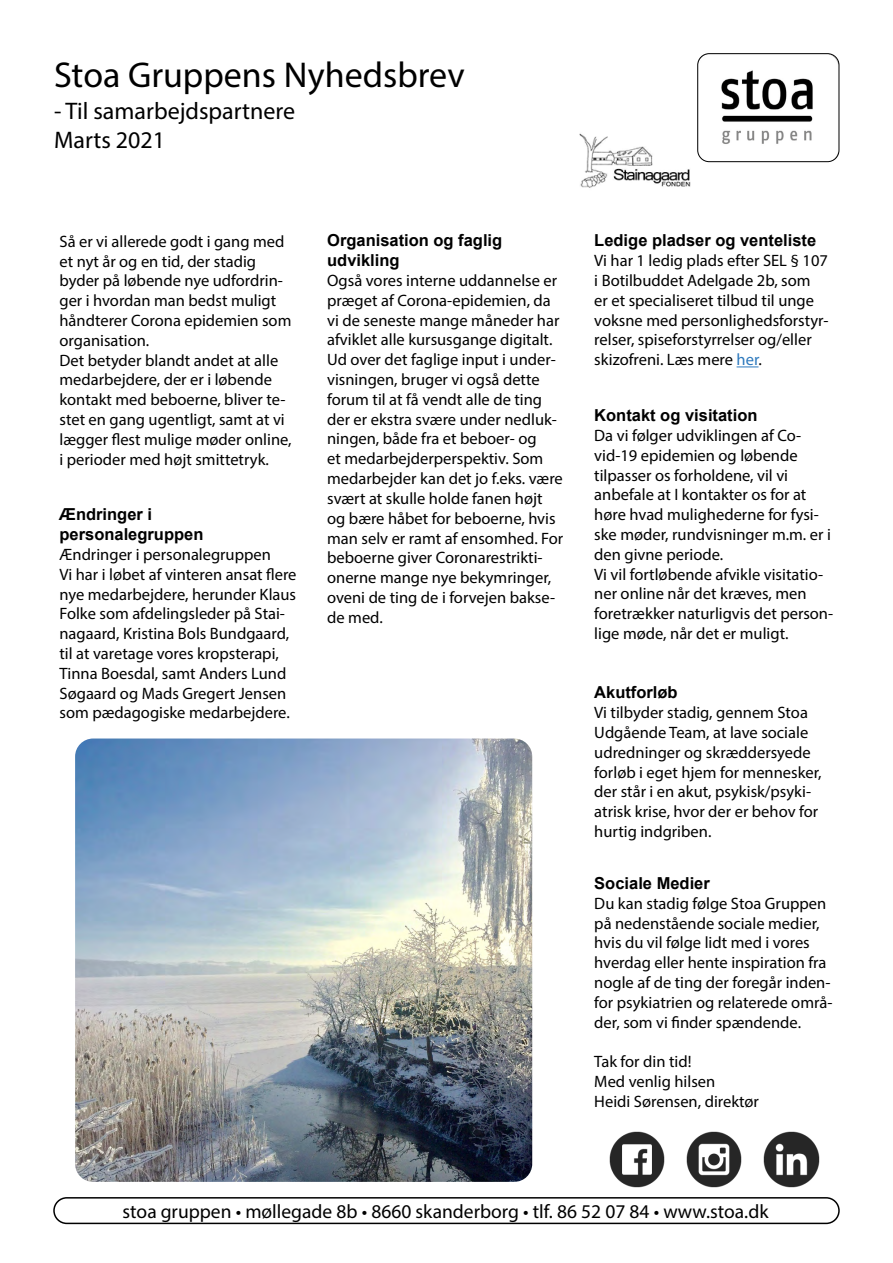
<style>
.page{position:relative;width:893px;height:1263px;background:#fff}
.page>*{position:absolute;margin:0;border:0;box-sizing:border-box;transform-origin:0 0}
.t1{font:36px "Myriad Pro";color:#000}
.t2{font:24px/28.8px "Myriad Pro";color:#000}
.t3{font:19.5px "Myriad Pro";color:#000}
.t4{font:16.5px/19.8px "Myriad Pro";color:#000}
.t5{font:700 16.5px/19.8px "Arial";color:#000}
.s1{color:#2d79bd}
</style>
<div class="page">
<svg style="left:737px;top:366px;width:21px;height:1px"></svg>
<div style="left:53px;top:1197px;width:787px;height:27px;border:2px solid #000;border-radius:13px"></div>
<img style="left:698px;top:54px;width:141px;height:108px">
<div style="left:697px;top:53px;width:142px;height:109px;border:1px solid #000;border-radius:11px"></div>
<img style="left:686px;top:1131px;width:56px;height:57px">
<img style="left:763px;top:1131px;width:57px;height:57px">
<img style="left:609px;top:1131px;width:56px;height:57px">
<img style="left:75px;top:738px;width:457px;height:444px">
<img style="left:579px;top:133px;width:111px;height:55px">
<h1 class="t1" style="left:54px;top:52px;width:412px">Stoa Gruppens Nyhedsbrev</h1>
<h2 class="t2" style="left:54px;top:96px;width:243px">- Til samarbejdspartnere<br>Marts 2021</h2>
<p class="t4" style="left:60px;top:231px;width:234px">Så er vi allerede godt i gang med et nyt år og en tid, der stadig byder på løbende nye udfordrin&shy;ger i hvordan man bedst muligt håndterer Corona epidemien som organisation.<br>Det betyder blandt andet at alle medarbejdere, der er i løbende kontakt med beboerne, bliver te&shy;stet en gang ugentligt, samt at vi lægger flest mulige møder online, i perioder med højt smittetryk.</p>
<p class="t5" style="left:60px;top:505px;width:145px">Ændringer i personalegruppen</p>
<p class="t4" style="left:60px;top:544px;width:239px">Ændringer i personalegruppen<br>Vi har i løbet af vinteren ansat flere nye medarbejdere, herunder Klaus Folke som afdelingsleder på Stai&shy;nagaard, Kristina Bols Bundgaard, til at varetage vores kropsterapi, Tinna Boesdal, samt Anders Lund Søgaard og Mads Gregert Jensen som pædagogiske medarbejdere.</p>
<p class="t5" style="left:327px;top:231px;width:177px">Organisation og faglig udvikling</p>
<p class="t4" style="left:327px;top:270px;width:238px">Også vores interne uddannelse er præget af Corona-epidemien, da vi de seneste mange måneder har afviklet alle kursusgange digitalt.<br>Ud over det faglige input i under&shy;visningen, bruger vi også dette forum til at få vendt alle de ting der er ekstra svære under nedluk&shy;ningen, både fra et beboer- og<br>et medarbejderperspektiv. Som medarbejder kan det jo f.eks. være svært at skulle holde fanen højt og bære håbet for beboerne, hvis man selv er ramt af ensomhed. For beboerne giver Coronarestrikti&shy;onerne mange nye bekymringer, oveni de ting de i forvejen bakse&shy;de med.</p>
<p class="t5" style="left:594px;top:231px;width:223px">Ledige pladser og venteliste</p>
<p class="t4" style="left:594px;top:251px;width:236px">Vi har 1 ledig plads efter SEL § 107 i Botilbuddet Adelgade 2b, som<br>er et specialiseret tilbud til unge voksne med personlighedsforstyr&shy;relser, spiseforstyrrelser og/eller skizofreni. Læs mere <span class="s1">her</span>.</p>
<p class="t5" style="left:594px;top:406px;width:165px">Kontakt og visitation</p>
<p class="t4" style="left:594px;top:425px;width:240px">Da vi følger udviklingen af Co&shy;vid-19 epidemien og løbende tilpasser os forholdene, vil vi anbefale at I kontakter os for at høre hvad mulighederne for fysi&shy;ske møder, rundvisninger m.m. er i den givne periode.<br>Vi vil fortløbende afvikle visitatio&shy;ner online når det kræves, men foretrækker naturligvis det person&shy;lige møde, når det er muligt.</p>
<p class="t5" style="left:594px;top:683px;width:85px">Akutforløb</p>
<p class="t4" style="left:594px;top:702px;width:229px">Vi tilbyder stadig, gennem Stoa<br>Udgående Team, at lave sociale udredninger og skræddersyede forløb i eget hjem for mennesker, der står i en akut, psykisk/psyki&shy;atrisk krise, hvor der er behov for hurtig indgriben.</p>
<p class="t5" style="left:594px;top:873px;width:117px">Sociale Medier</p>
<p class="t4" style="left:594px;top:893px;width:240px">Du kan stadig følge Stoa Gruppen på nedenstående sociale medier, hvis du vil følge lidt med i vores hverdag eller hente inspiration fra nogle af de ting der foregår inden&shy;for psykiatrien og relaterede områ&shy;der, som vi finder spændende.</p>
<p class="t4" style="left:594px;top:1051px;width:166px">Tak for din tid!<br>Med venlig hilsen<br>Heidi Sørensen, direktør</p>
<p class="t3" style="left:123px;top:1199px;width:647px">stoa gruppen • møllegade 8b • 8660 skanderborg • tlf. 86 52 07 84 • www.stoa.dk</p>
</div>
